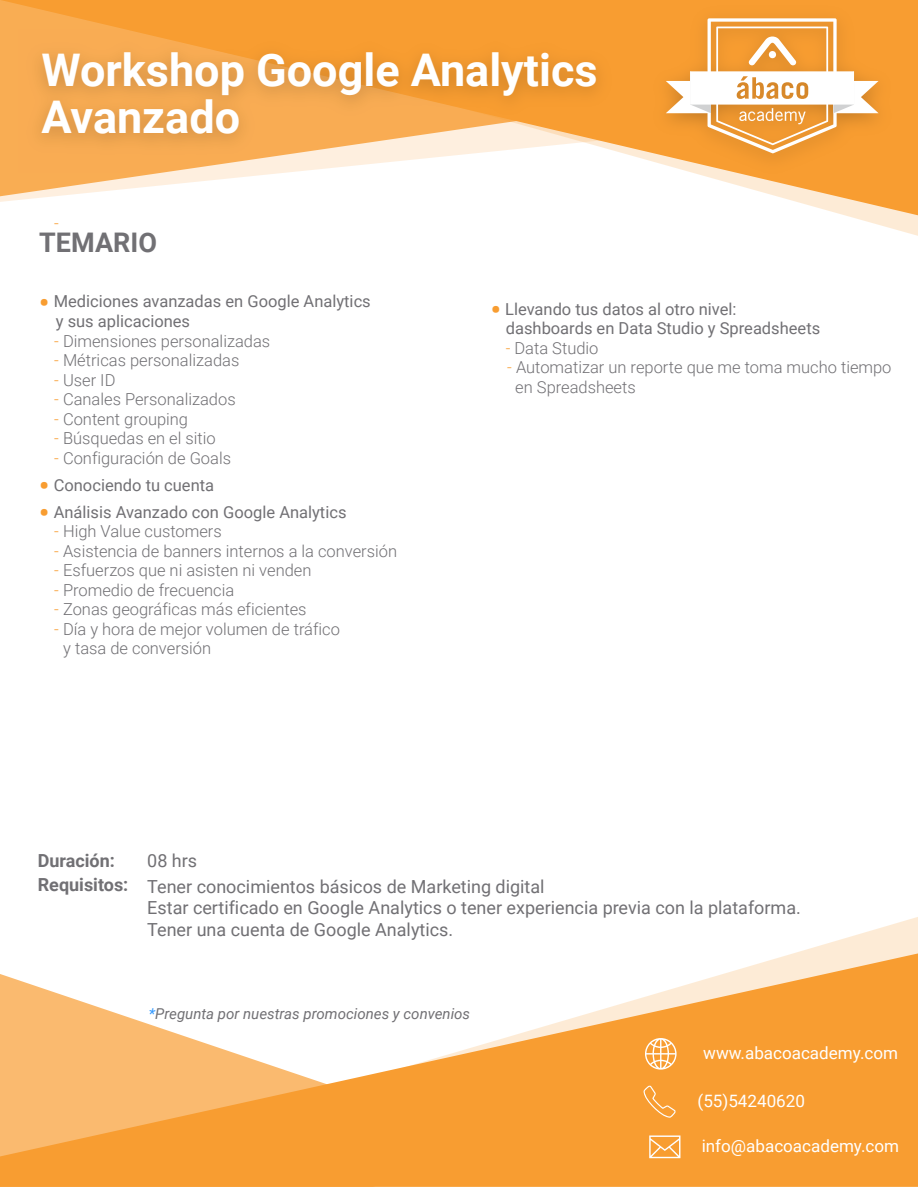
<style>
.page{position:relative;width:918px;height:1188px;background:#fff}
.page>*{position:absolute;margin:0;border:0;box-sizing:border-box;transform-origin:0 0}
.t1{font:700 45px/46.8px "Roboto";color:#fff}
.t2{font:700 27px "Roboto";color:#717074}
.t3{font:18px/21.6px "Roboto";color:#717074}
.t4{font:700 18px "Roboto";color:#717074}
.t5{font:17.1px "Roboto";color:#fff}
.t6{font:300 16.5px/19.5px "Roboto";color:#717074}
.t7{font:16.5px/19.8px "Roboto";color:#717074}
.t8{font:300 16.5px "Roboto";color:#f89d31}
.t9{font:italic 15px "Roboto";color:#717074}
.s1{font-weight:900;font-size:27px;color:#f89d31}
.s2{color:#f89d31}
.s3{color:#3399fe}
</style>
<div class="page">
<svg style="left:795px;top:917px;width:123px;height:36px"></svg>
<svg style="left:0;top:953px;width:918px;height:234px;fill:#f89d31"></svg>
<svg style="left:649px;top:1135px;width:31px;height:23px"></svg>
<svg style="left:643px;top:1085px;width:33px;height:33px"></svg>
<svg style="left:645px;top:1038px;width:32px;height:32px"></svg>
<svg style="left:798px;top:0;width:119px;height:216px;background:#f9af57"></svg>
<svg style="left:1px;top:0;width:848px;height:202px"></svg>
<img style="left:643px;top:0;width:258px;height:181px">
<svg style="left:666px;top:18px;width:213px;height:135px"></svg>
<img style="left:19px;top:30px;width:613px;height:142px">
<h1 class="t1" style="left:41px;top:45px;width:558px">Workshop Google Analytics<br>Avanzado</h1>
<p class="t8" style="left:54px;top:211px;width:6px">-</p>
<h2 class="t2" style="left:39px;top:223px;width:119px">TEMARIO</h2>
<p class="t7" style="left:56px;top:291px;width:317px;text-indent:-16px"><span class="s1">•</span> Mediciones avanzadas en Google Analytics y sus aplicaciones</p>
<p class="t6" style="left:54px;top:330px;width:218px"><span class="s2">-</span> Dimensiones personalizadas</p>
<p class="t6" style="left:54px;top:350px;width:187px"><span class="s2">-</span> Métricas personalizadas</p>
<p class="t6" style="left:54px;top:369px;width:63px"><span class="s2">-</span> User ID</p>
<p class="t6" style="left:54px;top:389px;width:183px"><span class="s2">-</span> Canales Personalizados</p>
<p class="t6" style="left:54px;top:408px;width:135px"><span class="s2">-</span> Content grouping</p>
<p class="t6" style="left:54px;top:428px;width:163px"><span class="s2">-</span> Búsquedas en el sitio</p>
<p class="t6" style="left:54px;top:447px;width:178px"><span class="s2">-</span> Configuración de Goals</p>
<p class="t7" style="left:39px;top:474px;width:176px"><span class="s1">•</span> Conociendo tu cuenta</p>
<p class="t7" style="left:39px;top:501px;width:309px"><span class="s1">•</span> Análisis Avanzado con Google Analytics</p>
<p class="t6" style="left:54px;top:521px;width:169px"><span class="s2">-</span> High Value customers</p>
<p class="t6" style="left:54px;top:540px;width:344px"><span class="s2">-</span> Asistencia de banners internos a la conversión</p>
<p class="t6" style="left:54px;top:560px;width:259px"><span class="s2">-</span> Esfuerzos que ni asisten ni venden</p>
<p class="t6" style="left:54px;top:579px;width:182px"><span class="s2">-</span> Promedio de frecuencia</p>
<p class="t6" style="left:54px;top:599px;width:254px"><span class="s2">-</span> Zonas geográficas más eficientes</p>
<p class="t6" style="left:63px;top:618px;width:278px;text-indent:-9px"><span class="s2">-</span> Día y hora de mejor volumen de tráfico y tasa de conversión</p>
<p class="t4" style="left:38px;top:848px;width:79px">Duración:</p>
<p class="t3" style="left:147px;top:849px;width:51px">08 hrs</p>
<p class="t7" style="left:506px;top:298px;width:316px;text-indent:-15px"><span class="s1">•</span> Llevando tus datos al otro nivel: dashboards en Data Studio y Spreadsheets</p>
<p class="t6" style="left:506px;top:338px;width:94px"><span class="s2">-</span> Data Studio</p>
<p class="t6" style="left:515px;top:357px;width:378px;text-indent:-8px"><span class="s2">-</span> Automatizar un reporte que me toma mucho tiempo en Spreadsheets</p>
<p class="t4" style="left:38px;top:872px;width:92px">Requisitos:</p>
<p class="t3" style="left:147px;top:875px;width:655px">Tener conocimientos básicos de Marketing digital<br>Estar certificado en Google Analytics o tener experiencia previa con la plataforma.<br>Tener una cuenta de Google Analytics.</p>
<p class="t9" style="left:149px;top:1003px;width:323px"><span class="s3">*</span>Pregunta por nuestras promociones y convenios</p>
<p class="t5" style="left:703px;top:1041px;width:196px">www.abacoacademy.com</p>
<p class="t5" style="left:698px;top:1089px;width:109px">(55)54240620</p>
<p class="t5" style="left:702px;top:1134px;width:199px">info@abacoacademy.com</p>
</div>
